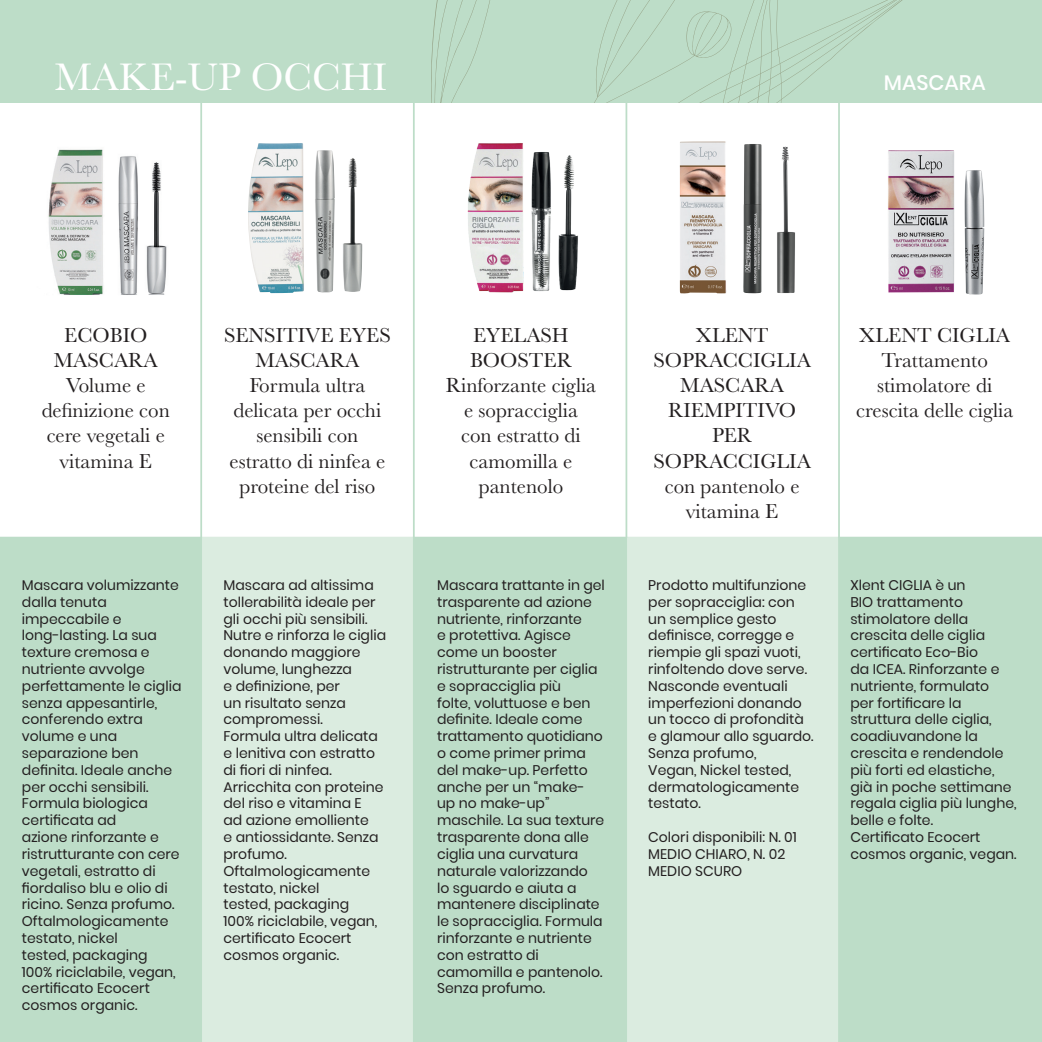
<style>
.page{position:relative;width:1042px;height:1042px;background:#fff}
.page>*{position:absolute;margin:0;border:0;box-sizing:border-box;transform-origin:0 0}
.t1{font:39.9px "Baskerville";color:#fff}
.t2{font:21px/25.2px "Baskerville";color:#231f20;text-align:center}
.t3{font:500 21px "Poppins";color:#fff}
.t4{font:14px/16.8px "Poppins";color:#231f20}
</style>
<div class="page">
<div style="left:627px;top:537px;width:211px;height:505px;background:#dbece0"></div>
<div style="left:202px;top:537px;width:211px;height:505px;background:#dbece0"></div>
<div style="left:0;top:537px;width:202px;height:505px;background:#bdddc8"></div>
<div style="left:413px;top:537px;width:214px;height:505px;background:#bdddc8"></div>
<div style="left:838px;top:537px;width:204px;height:505px;background:#bdddc8"></div>
<img style="left:48px;top:149px;width:119px;height:146px">
<img style="left:679px;top:142px;width:116px;height:152px">
<img style="left:248px;top:143px;width:114px;height:150px">
<img style="left:467px;top:143px;width:111px;height:150px">
<img style="left:888px;top:150px;width:96px;height:144px">
<hr style="left:200px;top:95px;width:2px;height:442px;background:#bdddc8">
<hr style="left:413px;top:95px;width:2px;height:442px;background:#bdddc8">
<hr style="left:625px;top:95px;width:2px;height:442px;background:#bdddc8">
<hr style="left:838px;top:95px;width:2px;height:442px;background:#bdddc8">
<div style="left:0;top:0;width:1042px;height:103px;background:#bdddc8"></div>
<svg style="left:431px;top:0;width:472px;height:103px"></svg>
<h1 class="t1" style="left:55px;top:52px;width:333px">MAKE-UP OCCHI</h1>
<h2 class="t3" style="left:884px;top:71px;width:103px">MASCARA</h2>
<h2 class="t2" style="left:42px;top:322px;width:130px">ECOBIO<br>MASCARA<br>Volume e definizione con cere vegetali e vitamina E</h2>
<h2 class="t2" style="left:653px;top:322px;width:159px">XLENT<br>SOPRACCIGLIA<br>MASCARA<br>RIEMPITIVO<br>PER<br>SOPRACCIGLIA con pantenolo e vitamina E</h2>
<h2 class="t2" style="left:224px;top:322px;width:168px">SENSITIVE EYES<br>MASCARA<br>Formula ultra delicata per occhi sensibili con estratto di ninfea e proteine del riso</h2>
<h2 class="t2" style="left:446px;top:322px;width:152px">EYELASH<br>BOOSTER<br>Rinforzante ciglia e sopracciglia<br>con estratto di camomilla e pantenolo</h2>
<h2 class="t2" style="left:856px;top:322px;width:159px">XLENT CIGLIA<br>Trattamento stimolatore di crescita delle ciglia</h2>
<p class="t4" style="left:22px;top:577px;width:161px">Mascara volumizzante dalla tenuta impeccabile e long-lasting. La sua texture cremosa e nutriente avvolge perfettamente le ciglia senza appesantirle, conferendo extra volume e una separazione ben definita. Ideale anche per occhi sensibili.<br>Formula biologica certificata ad<br>azione rinforzante e ristrutturante con cere vegetali, estratto di fiordaliso blu e olio di ricino. Senza profumo.<br>Oftalmologicamente testato, nickel<br>tested, packaging<br>100% riciclabile, vegan, certificato Ecocert cosmos organic.</p>
<p class="t4" style="left:648px;top:577px;width:167px">Prodotto multifunzione per sopracciglia: con un semplice gesto definisce, corregge e riempie gli spazi vuoti, rinfoltendo dove serve.<br>Nasconde eventuali imperfezioni donando un tocco di profondità e glamour allo sguardo.<br>Senza profumo,<br>Vegan, Nickel tested, dermatologicamente testato.</p>
<p class="t4" style="left:223px;top:577px;width:164px">Mascara ad altissima tollerabilità ideale per gli occhi più sensibili.<br>Nutre e rinforza le ciglia donando maggiore volume, lunghezza<br>e definizione, per<br>un risultato senza compromessi.<br>Formula ultra delicata e lenitiva con estratto di fiori di ninfea.<br>Arricchita con proteine del riso e vitamina E<br>ad azione emolliente<br>e antiossidante. Senza profumo.<br>Oftalmologicamente testato, nickel<br>tested, packaging<br>100% riciclabile, vegan, certificato Ecocert cosmos organic.</p>
<p class="t4" style="left:437px;top:577px;width:169px">Mascara trattante in gel trasparente ad azione nutriente, rinforzante<br>e protettiva. Agisce come un booster ristrutturante per ciglia e sopracciglia più<br>folte, voluttuose e ben definite. Ideale come trattamento quotidiano o come primer prima del make-up. Perfetto anche per un “make&shy;up no make-up” maschile. La sua texture trasparente dona alle ciglia una curvatura naturale valorizzando<br>lo sguardo e aiuta a mantenere disciplinate le sopracciglia. Formula rinforzante e nutriente con estratto di camomilla e pantenolo.<br>Senza profumo.</p>
<p class="t4" style="left:648px;top:829px;width:150px">Colori disponibili: N. 01<br>MEDIO CHIARO, N. 02<br>MEDIO SCURO</p>
<p class="t4" style="left:850px;top:577px;width:168px">Xlent CIGLIA è un<br>BIO trattamento stimolatore della crescita delle ciglia certificato Eco-Bio<br>da ICEA. Rinforzante e nutriente, formulato<br>per fortificare la struttura delle ciglia, coadiuvandone la crescita e rendendole più forti ed elastiche, già in poche settimane regala ciglia più lunghe, belle e folte.<br>Certificato Ecocert cosmos organic, vegan.</p>
</div>
